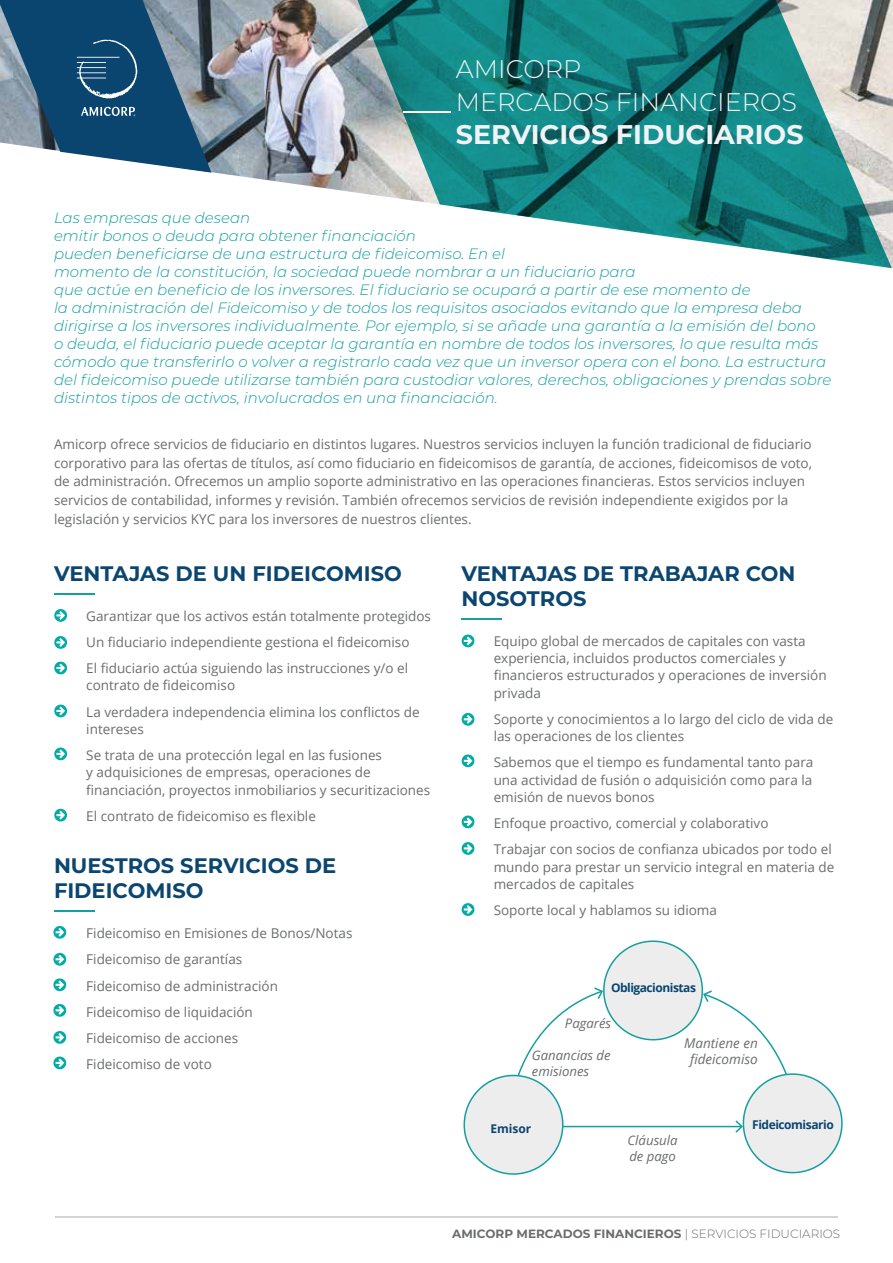
<style>
.page{position:relative;width:893px;height:1263px;background:#fff}
.page>*{position:absolute;margin:0;border:0;box-sizing:border-box;transform-origin:0 0}
.t1{font:700 27px "Montserrat";color:#f0f3f5}
.t2{font:300 25.5px/33px "Montserrat";color:#f0f3f5}
.t3{font:700 21px/25.2px "Montserrat";color:#0a466f}
.t4{font:italic 300 15px/18px "Montserrat";color:#129fa1}
.t5{font:13.5px/26.2px "Open Sans";color:#6b6d6e}
.t6{font:italic 13.5px/16.2px "Open Sans";color:#6b6d6e;text-align:center}
.t7{font:italic 13.2px/15.8px "Open Sans";color:#6b6d6e}
.t8{font:700 12px "Montserrat";color:#6b6d6d}
.t9{font:700 12px "Open Sans";letter-spacing:-.035em;color:#0a466f}
.s1{font-weight:300}
</style>
<div class="page">
<img style="left:211px;top:0;width:682px;height:268px">
<svg style="left:350px;top:0;width:542px;height:268px;background:#529c9b"></svg>
<hr style="left:403px;top:112px;width:47px;height:1px;background:#fff">
<hr style="left:55px;top:1216px;width:782px;height:2px;background:#d1d3d4">
<svg style="left:0;top:0;width:211px;height:173px;background:#446d8a"></svg>
<hr style="left:54px;top:593px;width:41px;height:1px;background:#13a0a2">
<hr style="left:54px;top:911px;width:41px;height:1px;background:#13a0a2">
<hr style="left:461px;top:618px;width:41px;height:1px;background:#13a0a2">
<svg style="left:462px;top:634px;width:12px;height:13px"></svg>
<svg style="left:462px;top:713px;width:12px;height:13px"></svg>
<svg style="left:462px;top:754px;width:12px;height:13px"></svg>
<svg style="left:462px;top:815px;width:12px;height:13px"></svg>
<svg style="left:462px;top:842px;width:12px;height:13px"></svg>
<svg style="left:462px;top:903px;width:12px;height:13px"></svg>
<svg style="left:53px;top:953px;width:13px;height:13px"></svg>
<svg style="left:53px;top:978px;width:13px;height:13px"></svg>
<svg style="left:53px;top:1004px;width:13px;height:13px"></svg>
<svg style="left:53px;top:1031px;width:13px;height:13px"></svg>
<svg style="left:53px;top:1056px;width:13px;height:13px"></svg>
<svg style="left:54px;top:609px;width:13px;height:13px"></svg>
<svg style="left:54px;top:636px;width:13px;height:13px"></svg>
<svg style="left:54px;top:662px;width:13px;height:12px"></svg>
<svg style="left:54px;top:704px;width:13px;height:13px"></svg>
<svg style="left:54px;top:747px;width:13px;height:13px"></svg>
<svg style="left:54px;top:809px;width:13px;height:12px"></svg>
<svg style="left:53px;top:926px;width:13px;height:13px"></svg>
<svg style="left:463px;top:940px;width:380px;height:235px"></svg>
<h2 class="t2" style="left:456px;top:51px;width:343px">AMICORP<br>MERCADOS FINANCIEROS</h2>
<h1 class="t1" style="left:456px;top:114px;width:349px">SERVICIOS FIDUCIARIOS</h1>
<p class="t4" style="left:54px;top:208px;width:779px">Las empresas que desean<br>emitir bonos o deuda para obtener financiación<br>pueden beneficiarse de una estructura de fideicomiso. En el<br>momento de la constitución, la sociedad puede nombrar a un fiduciario para<br>que actúe en beneficio de los inversores. El fiduciario se ocupará a partir de ese momento de<br>la administración del Fideicomiso y de todos los requisitos asociados evitando que la empresa deba dirigirse a los inversores individualmente. Por ejemplo, si se añade una garantía a la emisión del bono<br>o deuda, el fiduciario puede aceptar la garantía en nombre de todos los inversores, lo que resulta más cómodo que transferirlo o volver a registrarlo cada vez que un inversor opera con el bono. La estructura del fideicomiso puede utilizarse también para custodiar valores, derechos, obligaciones y prendas sobre distintos tipos de activos, involucrados en una financiación.</p>
<p class="t5" style="left:54px;top:434px;width:759px;line-height:18.8px">Amicorp ofrece servicios de fiduciario en distintos lugares. Nuestros servicios incluyen la función tradicional de fiduciario corporativo para las ofertas de títulos, así como fiduciario en fideicomisos de garantía, de acciones, fideicomisos de voto, de administración. Ofrecemos un amplio soporte administrativo en las operaciones financieras. Estos servicios incluyen servicios de contabilidad, informes y revisión. También ofrecemos servicios de revisión independiente exigidos por la legislación y servicios KYC para los inversores de nuestros clientes.</p>
<h3 class="t3" style="left:54px;top:560px;width:349px">VENTAJAS DE UN FIDEICOMISO</h3>
<p class="t5" style="left:86px;top:602px;width:346px">Garantizar que los activos están totalmente protegidos<br>Un fiduciario independiente gestiona el fideicomiso<br>El fiduciario actúa siguiendo las instrucciones y/o el</p>
<p class="t5" style="left:86px;top:672px;width:335px">contrato de fideicomiso<br>La verdadera independencia elimina los conflictos de</p>
<p class="t5" style="left:86px;top:715px;width:297px">intereses<br>Se trata de una protección legal en las fusiones</p>
<p class="t5" style="left:86px;top:763px;width:345px;line-height:17.2px">y adquisiciones de empresas, operaciones de financiación, proyectos inmobiliarios y securitizaciones</p>
<p class="t5" style="left:86px;top:802px;width:231px">El contrato de fideicomiso es flexible</p>
<h3 class="t3" style="left:54px;top:852px;width:284px">NUESTROS SERVICIOS DE<br>FIDEICOMISO</h3>
<p class="t5" style="left:86px;top:920px;width:268px">Fideicomiso en Emisiones de Bonos/Notas<br>Fideicomiso de garantías<br>Fideicomiso de administración<br>Fideicomiso de liquidación<br>Fideicomiso de acciones<br>Fideicomiso de voto</p>
<h3 class="t3" style="left:461px;top:560px;width:336px">VENTAJAS DE TRABAJAR CON<br>NOSOTROS</h3>
<p class="t5" style="left:494px;top:632px;width:334px;line-height:17.2px">Equipo global de mercados de capitales con vasta experiencia, incluidos productos comerciales y financieros estructurados y operaciones de inversión privada</p>
<p class="t5" style="left:494px;top:710px;width:341px;line-height:17.2px">Soporte y conocimientos a lo largo del ciclo de vida de las operaciones de los clientes</p>
<p class="t5" style="left:494px;top:753px;width:321px;line-height:17.2px;text-align:justify">Sabemos que el tiempo es fundamental tanto para una actividad de fusión o adquisición como para la emisión de nuevos bonos</p>
<p class="t5" style="left:494px;top:810px;width:340px">Enfoque proactivo, comercial y colaborativo<br>Trabajar con socios de confianza ubicados por todo el</p>
<p class="t5" style="left:494px;top:858px;width:342px;line-height:17.2px">mundo para prestar un servicio integral en materia de mercados de capitales</p>
<p class="t5" style="left:494px;top:897px;width:225px">Soporte local y hablamos su idioma</p>
<p class="t9" style="left:611px;top:979px;width:86px">Obligacionistas</p>
<p class="t7" style="left:565px;top:1015px;width:48px">Pagarés</p>
<p class="t7" style="left:532px;top:1047px;width:80px">Ganancias de emisiones</p>
<p class="t6" style="left:684px;top:1035px;width:75px">Mantiene en fideicomiso</p>
<p class="t9" style="left:490px;top:1120px;width:43px">Emisor</p>
<p class="t9" style="left:752px;top:1116px;width:83px">Fideicomisario</p>
<p class="t7" style="left:628px;top:1132px;width:52px">Cláusula de pago</p>
<p class="t8" style="left:452px;top:1225px;width:389px">AMICORP MERCADOS FINANCIEROS <span class="s1">| SERVICIOS FIDUCIARIOS</span></p>
</div>
